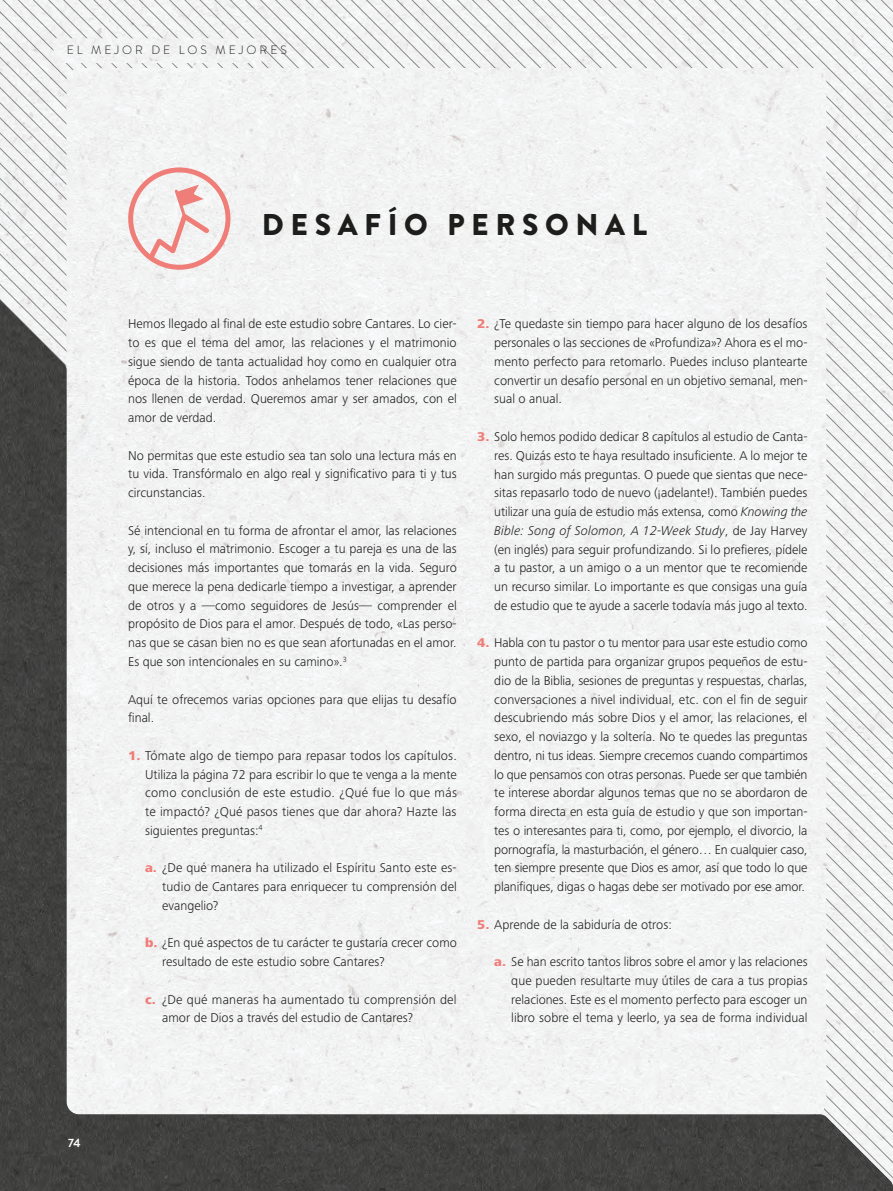
<style>
.page{position:relative;width:893px;height:1191px;background:#fff}
.page>*{position:absolute;margin:0;border:0;box-sizing:border-box;transform-origin:0 0}
.t1{font:900 30px "Brandon Grotesque";letter-spacing:.22em;color:#1d1d1b}
.Personal_Challenge_n{font:300 13.2px/18.8px "Frutiger Next Pro";color:#1d1d1b;text-align:justify}
.Personal_Challenge_t{font:300 13.2px/18.8px "Frutiger Next Pro";color:#1d1d1b;text-align:justify}
.Personal_Challenge_l{font:300 13.2px/18.8px "Frutiger Next Pro";color:#1d1d1b;text-align:justify}
.Einf__Abs{font:300 12px "Brandon Grotesque";letter-spacing:.25em;color:#1d1d1b}
.Einf__Abs-2{font:700 12px "Brandon Grotesque";color:#fff}
.s1{font-weight:800;color:#ef7d78}
.s2{font-style:italic}
</style>
<div class="page">
<svg style="left:0;top:0;width:893px;height:287px"></svg>
<img style="left:0;top:298px;width:892px;height:893px">
<svg style="left:892px;top:287px;width:1px;height:904px"></svg>
<svg style="left:125px;top:164px;width:109px;height:109px"></svg>
<p class="Einf__Abs" style="left:67px;top:42px;width:222px">EL MEJOR DE LOS MEJORES</p>
<p class="t1" style="left:262px;top:203px;width:387px">DESAFÍO PERSONAL</p>
<p class="Einf__Abs-2" style="left:68px;top:1134px;width:14px">74</p>
<p class="Personal_Challenge_t" style="left:128px;top:315px;width:330px">Hemos llegado al final de este estudio sobre Cantares. Lo cier&shy;to es que el tema del amor, las relaciones y el matrimonio sigue siendo de tanta actualidad hoy como en cualquier otra época de la historia. Todos anhelamos tener relaciones que nos llenen de verdad. Queremos amar y ser amados, con el amor de verdad.</p>
<p class="Personal_Challenge_t" style="left:128px;top:446px;width:330px">No permitas que este estudio sea tan solo una lectura más en tu vida. Transfórmalo en algo real y significativo para ti y tus circunstancias.</p>
<p class="Personal_Challenge_t" style="left:128px;top:521px;width:330px">Sé intencional en tu forma de afrontar el amor, las relaciones y, sí, incluso el matrimonio. Escoger a tu pareja es una de las decisiones más importantes que tomarás en la vida. Seguro que merece la pena dedicarle tiempo a investigar, a aprender de otros y a —como seguidores de Jesús— comprender el propósito de Dios para el amor. Después de todo, «Las perso&shy;nas que se casan bien no es que sean afortunadas en el amor.<br>Es que son intencionales en su camino».<sup>3</sup></p>
<p class="Personal_Challenge_t" style="left:128px;top:690px;width:330px">Aquí te ofrecemos varias opciones para que elijas tu desafío final.</p>
<p class="Personal_Challenge_n" style="left:145px;top:746px;width:313px;text-indent:-17px"><span class="s1">1.</span> Tómate algo de tiempo para repasar todos los capítulos.<br>Utiliza la página 72 para escribir lo que te venga a la mente como conclusión de este estudio. ¿Qué fue lo que más te impactó? ¿Qué pasos tienes que dar ahora? Hazte las siguientes preguntas:<sup>4</sup></p>
<p class="Personal_Challenge_l" style="left:162px;top:858px;width:296px;text-indent:-17px"><span class="s1">a.</span> ¿De qué manera ha utilizado el Espíritu Santo este es&shy;tudio de Cantares para enriquecer tu comprensión del evangelio?</p>
<p class="Personal_Challenge_l" style="left:162px;top:933px;width:296px;text-indent:-17px"><span class="s1">b.</span> ¿En qué aspectos de tu carácter te gustaría crecer como resultado de este estudio sobre Cantares?</p>
<p class="Personal_Challenge_l" style="left:162px;top:990px;width:296px;text-indent:-17px"><span class="s1">c.</span> ¿De qué maneras ha aumentado tu comprensión del amor de Dios a través del estudio de Cantares?</p>
<p class="Personal_Challenge_n" style="left:494px;top:315px;width:315px;text-indent:-17px"><span class="s1">2.</span> ¿Te quedaste sin tiempo para hacer alguno de los desafíos personales o las secciones de «Profundiza»? Ahora es el mo&shy;mento perfecto para retomarlo. Puedes incluso plantearte convertir un desafío personal en un objetivo semanal, men&shy;sual o anual.</p>
<p class="Personal_Challenge_n" style="left:494px;top:427px;width:315px;text-indent:-17px"><span class="s1">3.</span> Solo hemos podido dedicar 8 capítulos al estudio de Canta&shy;res. Quizás esto te haya resultado insuficiente. A lo mejor te han surgido más preguntas. O puede que sientas que nece&shy;sitas repasarlo todo de nuevo (¡adelante!). También puedes utilizar una guía de estudio más extensa, como <span class="s2">Knowing the Bible: Song of Solomon, A 12-Week Study</span>, de Jay Harvey (en inglés) para seguir profundizando. Si lo prefieres, pídele a tu pastor, a un amigo o a un mentor que te recomiende un recurso similar. Lo importante es que consigas una guía de estudio que te ayude a sacerle todavía más jugo al texto.</p>
<p class="Personal_Challenge_n" style="left:494px;top:633px;width:315px;text-indent:-17px"><span class="s1">4.</span> Habla con tu pastor o tu mentor para usar este estudio como punto de partida para organizar grupos pequeños de estu&shy;dio de la Biblia, sesiones de preguntas y respuestas, charlas, conversaciones a nivel individual, etc. con el fin de seguir descubriendo más sobre Dios y el amor, las relaciones, el sexo, el noviazgo y la soltería. No te quedes las preguntas dentro, ni tus ideas. Siempre crecemos cuando compartimos lo que pensamos con otras personas. Puede ser que también te interese abordar algunos temas que no se abordaron de forma directa en esta guía de estudio y que son importan&shy;tes o interesantes para ti, como, por ejemplo, el divorcio, la pornografía, la masturbación, el género… En cualquier caso, ten siempre presente que Dios es amor, así que todo lo que planifiques, digas o hagas debe ser motivado por ese amor.</p>
<p class="Personal_Challenge_n" style="left:477px;top:915px;width:196px"><span class="s1">5.</span> Aprende de la sabiduría de otros:</p>
<p class="Personal_Challenge_l" style="left:511px;top:952px;width:298px;text-indent:-17px"><span class="s1">a.</span> Se han escrito tantos libros sobre el amor y las relaciones que pueden resultarte muy útiles de cara a tus propias relaciones. Este es el momento perfecto para escoger un libro sobre el tema y leerlo, ya sea de forma individual</p>
</div>
